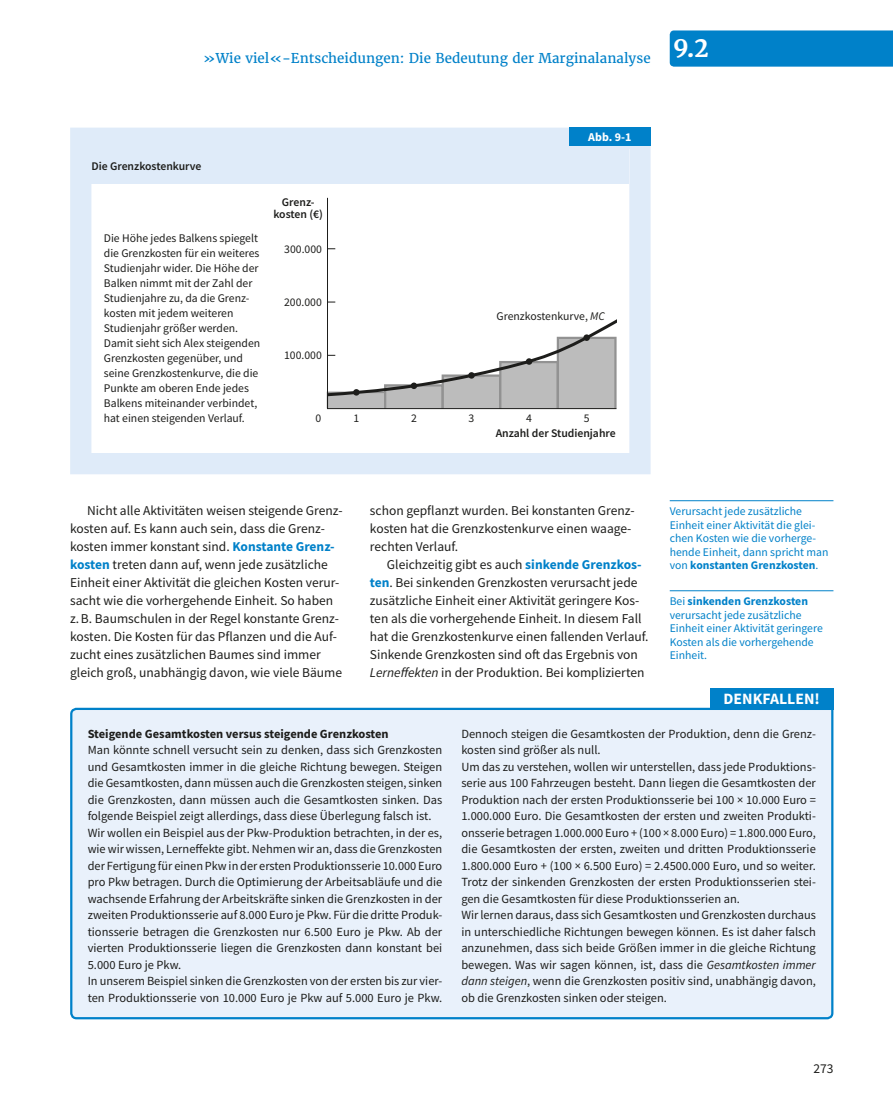
<style>
.page{position:relative;width:893px;height:1106px;background:#fff}
.page>*{position:absolute;margin:0;border:0;box-sizing:border-box;transform-origin:0 0}
.t1{font:700 24px "Haufe Merriweather";color:#fff}
.t2{font:700 15.75px "Source Sans Pro";color:#fff}
.t3{font:13.5px/18px "Source Sans Pro";color:#1d1d1b}
.t4{font:13.5px "Haufe Merriweather";color:#0081c9}
.t5{font:12.45px/16.5px "Source Sans Pro";color:#1d1d1b}
.t6{font:700 12.45px "Source Sans Pro";color:#1d1d1b}
.t7{font:700 12px "Source Sans Pro";color:#fff}
.t8{font:11.7px/15px "Source Sans Pro";color:#1d1d1b}
.t9{font:11.7px/13.5px "Source Sans Pro";color:#0081c9}
.t10{font:600 11.7px/12.3px "Source Sans Pro";color:#1d1d1b;text-align:center}
.s1{font-style:italic}
.s2{font-weight:700;color:#0081c9}
.s3{font-weight:700}
</style>
<div class="page">
<div style="left:670px;top:30px;width:223px;height:37px;background:#0081c9"></div>
<hr style="left:670px;top:500px;width:163px;height:1px;background:#0081c9">
<hr style="left:670px;top:590px;width:163px;height:1px;background:#0081c9">
<div style="left:91px;top:147px;width:538px;height:37px;background:#dfebf9"></div>
<div style="left:70px;top:128px;width:581px;height:346px;border:21px solid #dfebf9"></div>
<div style="left:569px;top:128px;width:82px;height:18px;background:#0081c9"></div>
<div style="left:384px;top:384px;width:60px;height:26px;background:#e7e7e6"></div>
<div style="left:442px;top:374px;width:59px;height:36px;background:#e7e7e6"></div>
<svg style="left:327px;top:197px;width:290px;height:212px"></svg>
<div style="left:70px;top:706px;width:764px;height:314px;background:#e9f1fb"></div>
<div style="left:710px;top:688px;width:123px;height:22px;background:#0081c9"></div>
<p class="t4" style="left:203px;top:50px;width:449px">»Wie viel«- Entscheidungen: Die Bedeutung der Marginalanalyse</p>
<h1 class="t1" style="left:673px;top:33px;width:37px">9.2</h1>
<p class="t10" style="left:91px;top:160px;width:112px">Die Grenzkostenkurve</p>
<p class="t8" style="left:104px;top:231px;width:158px">Die Höhe jedes Balkens spiegelt die Grenzkosten für ein weiteres<br>Studienjahr wider. Die Höhe der<br>Balken nimmt mit der Zahl der<br>Studienjahre zu, da die Grenz&shy;kosten mit jedem weiteren<br>Studienjahr größer werden.<br>Damit sieht sich Alex steigenden<br>Grenzkosten gegenüber, und seine Grenzkostenkurve, die die<br>Punkte am oberen Ende jedes<br>Balkens miteinander verbindet, hat einen steigenden Verlauf.</p>
<p class="t10" style="left:273px;top:197px;width:51px">Grenz&shy;kosten (€)</p>
<p class="t8" style="left:284px;top:242px;width:39px">300.000</p>
<p class="t8" style="left:284px;top:295px;width:39px">200.000</p>
<p class="t8" style="left:284px;top:348px;width:39px">100.000</p>
<p class="t7" style="left:588px;top:128px;width:45px">Abb. 9‑1</p>
<p class="t8" style="left:496px;top:309px;width:110px">Grenzkostenkurve, <span class="s1">MC</span></p>
<p class="t8" style="left:315px;top:411px;width:7px">0</p>
<p class="t8" style="left:411px;top:411px;width:7px">2</p>
<p class="t8" style="left:469px;top:411px;width:7px">3</p>
<p class="t8" style="left:526px;top:411px;width:7px">4</p>
<p class="t8" style="left:584px;top:411px;width:7px">5</p>
<p class="t8" style="left:353px;top:411px;width:7px">1</p>
<p class="t10" style="left:496px;top:428px;width:122px">Anzahl der Studienjahre</p>
<p class="t3" style="left:70px;top:501px;width:274px;text-indent:17px">Nicht alle Aktivitäten weisen steigende Grenz&shy;kosten auf. Es kann auch sein, dass die Grenz&shy;kosten immer konstant sind. <span class="s2">Konstante Grenz&shy;kosten</span> treten dann auf, wenn jede zusätzliche Einheit einer Aktivität die gleichen Kosten verur&shy;sacht wie die vorhergehende Einheit. So haben z.B. Baumschulen in der Regel konstante Grenz&shy;kosten. Die Kosten für das Pflanzen und die Auf&shy;zucht eines zusätzlichen Baumes sind immer gleich groß, unabhängig davon, wie viele Bäume</p>
<p class="t3" style="left:370px;top:501px;width:266px">schon gepflanzt wurden. Bei konstanten Grenz&shy;kosten hat die Grenzkostenkurve einen waage&shy;rechten Verlauf.</p>
<p class="t3" style="left:370px;top:555px;width:280px;text-indent:17px">Gleichzeitig gibt es auch <span class="s2">sinkende Grenzkos&shy;ten</span>. Bei sinkenden Grenzkosten verursacht jede zusätzliche Einheit einer Aktivität geringere Kos&shy;ten als die vorhergehende Einheit. In diesem Fall hat die Grenzkostenkurve einen fallenden Verlauf.<br>Sinkende Grenzkosten sind oft das Ergebnis von <span class="s1">Lerneffekten</span> in der Produktion. Bei komplizierten</p>
<p class="t9" style="left:670px;top:504px;width:160px">Verursacht jede zusätzliche<br>Einheit einer Aktivität die glei&shy;chen Kosten wie die vorherge&shy;hende Einheit, dann spricht man von <span class="s3">konstanten Grenzkosten</span>.</p>
<p class="t9" style="left:670px;top:594px;width:155px">Bei <span class="s3">sinkenden Grenzkosten </span>verursacht jede zusätzliche<br>Einheit einer Aktivität geringere<br>Kosten als die vorhergehende<br>Einheit.</p>
<p class="t2" style="left:724px;top:688px;width:98px">DENKFALLEN!</p>
<p class="t6" style="left:88px;top:725px;width:303px">Steigende Gesamtkosten versus steigende Grenzkosten</p>
<p class="t5" style="left:88px;top:741px;width:356px">Man könnte schnell versucht sein zu denken, dass sich Grenzkosten und Gesamtkosten immer in die gleiche Richtung bewegen. Steigen die Gesamtkosten, dann müssen auch die Grenzkosten steigen, sinken die Grenzkosten, dann müssen auch die Gesamtkosten sinken. Das folgende Beispiel zeigt allerdings, dass diese Überlegung falsch ist.<br>Wir wollen ein Beispiel aus der Pkw-Produktion betrachten, in der es, wie wir wissen, Lerneffekte gibt. Nehmen wir an, dass die Grenzkosten der Fertigung für einen Pkw in der ersten Produktionsserie 10.000 Euro pro Pkw betragen. Durch die Optimierung der Arbeitsabläufe und die wachsende Erfahrung der Arbeitskräfte sinken die Grenzkosten in der zweiten Produktionsserie auf 8.000 Euro je Pkw. Für die dritte Produk&shy;tionsserie betragen die Grenzkosten nur 6.500 Euro je Pkw. Ab der vierten Produktionsserie liegen die Grenzkosten dann konstant bei 5.000 Euro je Pkw.<br>In unserem Beispiel sinken die Grenzkosten von der ersten bis zur vier&shy;ten Produktionsserie von 10.000 Euro je Pkw auf 5.000 Euro je Pkw.</p>
<p class="t5" style="left:461px;top:725px;width:356px">Dennoch steigen die Gesamtkosten der Produktion, denn die Grenz&shy;kosten sind größer als null.<br>Um das zu verstehen, wollen wir unterstellen, dass jede Produktions&shy;serie aus 100 Fahrzeugen besteht. Dann liegen die Gesamtkosten der Produktion nach der ersten Produktionsserie bei 100 × 10.000 Euro = 1.000.000 Euro. Die Gesamtkosten der ersten und zweiten Produkti&shy;onsserie betragen 1.000.000 Euro + (100 × 8.000 Euro) = 1.800.000 Euro, die Gesamtkosten der ersten, zweiten und dritten Produktionsserie 1.800.000 Euro + (100 × 6.500 Euro) = 2.4500.000 Euro, und so weiter.<br>Trotz der sinkenden Grenzkosten der ersten Produktionsserien stei&shy;gen die Gesamtkosten für diese Produktionsserien an.<br>Wir lernen daraus, dass sich Gesamtkosten und Grenzkosten durchaus in unterschiedliche Richtungen bewegen können. Es ist daher falsch anzunehmen, dass sich beide Größen immer in die gleiche Richtung bewegen. Was wir sagen können, ist, dass die <span class="s1">Gesamtkosten immer dann steigen</span>, wenn die Grenzkosten positiv sind, unabhängig davon, ob die Grenzkosten sinken oder steigen.</p>
<p class="t3" style="left:813px;top:1059px;width:22px">273</p>
</div>
